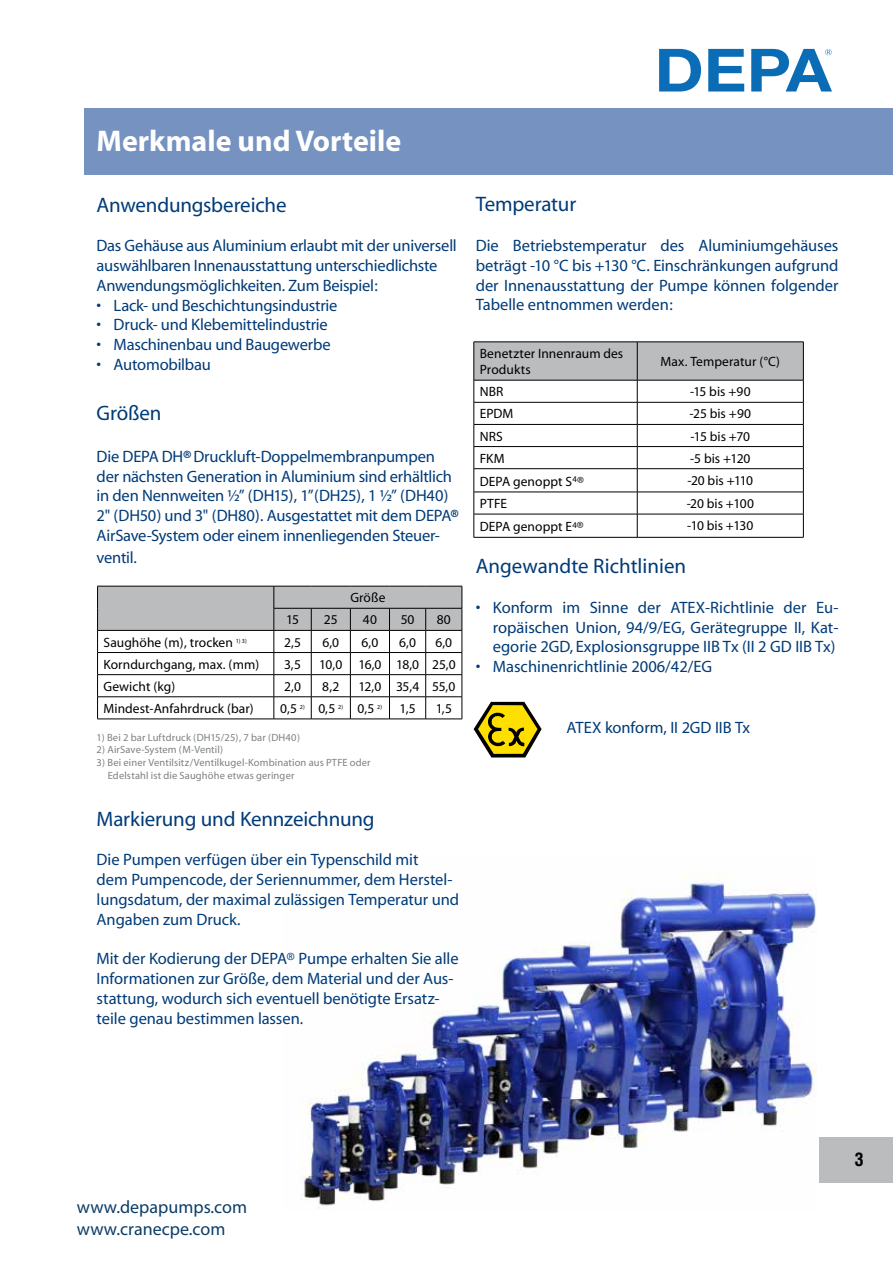
<style>
.page{position:relative;width:893px;height:1263px;background:#fff}
.page>*{position:absolute;margin:0;border:0;box-sizing:border-box;transform-origin:0 0}
.t1{font:700 30px "Myriad";color:#fff}
.t2{font:21px "Myriad";letter-spacing:-.005em;color:#003b78}
.t3{font:18px/21.6px "Myriad Pro";color:#0c3d66}
.t4{font:700 condensed 18px "Helvetica";color:#000}
.t5{font:16.5px/19.8px "Myriad";letter-spacing:-.01em;color:#003b78}
.t6{font:13.5px/16.2px "Myriad";letter-spacing:.005em;color:#000}
.t7{font:10.5px/12.6px "Myriad";letter-spacing:.015em;color:#7e8083}
.s1{font-weight:700}
</style>
<div class="page">
<div style="left:820px;top:1137px;width:73px;height:46px;background:#babcbe"></div>
<div style="left:85px;top:109px;width:808px;height:66px;background:#7592c1"></div>
<svg style="left:659px;top:49px;width:42px;height:43px"></svg>
<svg style="left:708px;top:49px;width:36px;height:43px"></svg>
<svg style="left:751px;top:49px;width:81px;height:43px"></svg>
<img style="left:300px;top:872px;width:516px;height:336px">
<svg style="left:474px;top:342px;width:330px;height:195px"></svg>
<hr style="left:474px;top:537px;width:163px;height:1px;background:#000">
<hr style="left:637px;top:537px;width:166px;height:1px;background:#000">
<svg style="left:474px;top:702px;width:68px;height:55px"></svg>
<hr style="left:97px;top:719px;width:177px;height:1px;background:#000">
<hr style="left:389px;top:719px;width:37px;height:1px;background:#000">
<hr style="left:426px;top:719px;width:36px;height:1px;background:#000">
<hr style="left:274px;top:719px;width:37px;height:1px;background:#000">
<hr style="left:350px;top:719px;width:39px;height:1px;background:#000">
<svg style="left:97px;top:586px;width:366px;height:133px"></svg>
<hr style="left:311px;top:719px;width:39px;height:1px;background:#000">
<h1 class="t1" style="left:97px;top:125px;width:306px">Merkmale und Vorteile</h1>
<p class="t2" style="left:97px;top:194px;width:191px">Anwendungsbereiche</p>
<p class="t5" style="left:97px;top:237px;width:362px">Das Gehäuse aus Aluminium erlaubt mit der universell auswählbaren Innenausstattung unterschiedlichste<br>Anwendungsmöglichkeiten. Zum Beispiel:</p>
<p class="t5" style="left:97px;top:296px;width:242px">• Lack- und Beschichtungsindustrie</p>
<p class="t5" style="left:97px;top:316px;width:233px">• Druck- und Klebemittelindustrie</p>
<p class="t5" style="left:97px;top:336px;width:235px">• Maschinenbau und Baugewerbe</p>
<p class="t5" style="left:97px;top:355px;width:116px">• Automobilbau</p>
<p class="t2" style="left:97px;top:403px;width:66px">Größen</p>
<p class="t5" style="left:97px;top:447px;width:364px">Die DEPA DH<span class="s1">®</span>Druckluft-Doppelmembranpumpen der nächsten Generation in Aluminium sind erhältlich in den Nennweiten ½” (DH15), 1”(DH25), 1 ½” (DH40)<br>2" (DH50) und 3" (DH80). Ausgestattet mit dem DEPA<span class="s1">® </span>AirSave-System oder einem innenliegenden Steuer-</p>
<p class="t5" style="left:97px;top:548px;width:42px">ventil.</p>
<p class="t6" style="left:350px;top:590px;width:37px">Größe</p>
<p class="t6" style="left:286px;top:612px;width:15px">15</p>
<p class="t6" style="left:324px;top:612px;width:15px">25</p>
<p class="t6" style="left:363px;top:612px;width:16px">40</p>
<p class="t6" style="left:401px;top:612px;width:15px">50</p>
<p class="t6" style="left:437px;top:612px;width:15px">80</p>
<p class="t6" style="left:104px;top:634px;width:145px">Saughöhe (m), trocken <sup>1)</sup> <sup>3)</sup></p>
<p class="t6" style="left:284px;top:634px;width:18px">2,5</p>
<p class="t6" style="left:322px;top:634px;width:18px">6,0</p>
<p class="t6" style="left:362px;top:634px;width:18px">6,0</p>
<p class="t6" style="left:399px;top:634px;width:18px">6,0</p>
<p class="t6" style="left:435px;top:634px;width:18px">6,0</p>
<p class="t6" style="left:104px;top:657px;width:157px">Korndurchgang, max. (mm)</p>
<p class="t6" style="left:284px;top:657px;width:18px">3,5</p>
<p class="t6" style="left:319px;top:657px;width:138px">10,0 16,0 18,0 25,0</p>
<p class="t6" style="left:104px;top:679px;width:73px">Gewicht (kg)</p>
<p class="t6" style="left:284px;top:679px;width:18px">2,0</p>
<p class="t6" style="left:322px;top:679px;width:19px">8,2</p>
<p class="t6" style="left:359px;top:679px;width:98px">12,0 35,4 55,0</p>
<p class="t6" style="left:104px;top:701px;width:152px">Mindest-Anfahrdruck (bar)</p>
<p class="t6" style="left:280px;top:701px;width:104px">0,5 <sup>2)</sup> 0,5 <sup>2)</sup> 0,5 <sup>2)</sup></p>
<p class="t6" style="left:399px;top:701px;width:18px">1,5</p>
<p class="t6" style="left:436px;top:701px;width:18px">1,5</p>
<p class="t7" style="left:97px;top:731px;width:205px">1) Bei 2 bar Luftdruck (DH15/25), 7 bar (DH40)</p>
<p class="t7" style="left:97px;top:744px;width:128px">2) AirSave-System (M-Ventil)</p>
<p class="t7" style="left:108px;top:756px;width:264px;text-indent:-11px">3) Bei einer Ventilsitz/Ventilkugel-Kombination aus PTFE oder<br>Edelstahl ist die Saughöhe etwas geringer</p>
<p class="t2" style="left:97px;top:808px;width:280px">Markierung und Kennzeichnung</p>
<p class="t5" style="left:97px;top:850px;width:364px">Die Pumpen verfügen über ein Typenschild mit<br>dem Pumpencode, der Seriennummer, dem Herstel&shy;lungsdatum, der maximal zulässigen Temperatur und Angaben zum Druck.</p>
<p class="t5" style="left:97px;top:949px;width:364px">Mit der Kodierung der DEPA® Pumpe erhalten Sie alle Informationen zur Größe, dem Material und der Aus&shy;stattung, wodurch sich eventuell benötigte Ersatz&shy;teile genau bestimmen lassen.</p>
<p class="t2" style="left:476px;top:194px;width:102px">Temperatur</p>
<p class="t5" style="left:476px;top:236px;width:364px;text-align:justify">Die Betriebstemperatur des Aluminiumgehäuses beträgt -10 °C bis +130 °C. Einschränkungen aufgrund der Innenausstattung der Pumpe können folgender Tabelle entnommen werden:</p>
<p class="t6" style="left:480px;top:346px;width:145px">Benetzter Innenraum des<br>Produkts</p>
<p class="t6" style="left:660px;top:354px;width:121px">Max. Temperatur (°C)</p>
<p class="t6" style="left:480px;top:384px;width:25px">NBR</p>
<p class="t6" style="left:690px;top:384px;width:62px">-15 bis +90</p>
<p class="t6" style="left:480px;top:406px;width:35px">EPDM</p>
<p class="t6" style="left:689px;top:406px;width:63px">-25 bis +90</p>
<p class="t6" style="left:480px;top:428px;width:25px">NRS</p>
<p class="t6" style="left:691px;top:428px;width:61px">-15 bis +70</p>
<p class="t6" style="left:480px;top:451px;width:26px">FKM</p>
<p class="t6" style="left:690px;top:451px;width:62px">-5 bis +120</p>
<p class="t6" style="left:480px;top:474px;width:106px">DEPA genoppt S<sup>4</sup>®</p>
<p class="t6" style="left:687px;top:473px;width:67px">-20 bis +110</p>
<p class="t6" style="left:480px;top:496px;width:29px">PTFE</p>
<p class="t6" style="left:687px;top:496px;width:69px">-20 bis +100</p>
<p class="t6" style="left:480px;top:519px;width:105px">DEPA genoppt E<sup>4</sup>®</p>
<p class="t6" style="left:687px;top:518px;width:68px">-10 bis +130</p>
<p class="t2" style="left:476px;top:556px;width:212px">Angewandte Richtlinien</p>
<p class="t5" style="left:493px;top:598px;width:347px;text-align:justify;text-indent:-17px">• Konform im Sinne der ATEX-Richtlinie der Eu&shy;ropäischen Union, 94/9/EG, Gerätegruppe II, Kat&shy;egorie 2GD, Explosionsgruppe IIB Tx (II 2 GD IIB Tx)</p>
<p class="t5" style="left:476px;top:657px;width:238px">• Maschinenrichtlinie 2006/42/EG</p>
<p class="t5" style="left:567px;top:718px;width:185px">ATEX konform, II 2GD IIB Tx</p>
<p class="t3" style="left:77px;top:1196px;width:172px">www.depapumps.com www.cranecpe.com</p>
<p class="t4" style="left:855px;top:1148px;width:10px">3</p>
</div>
